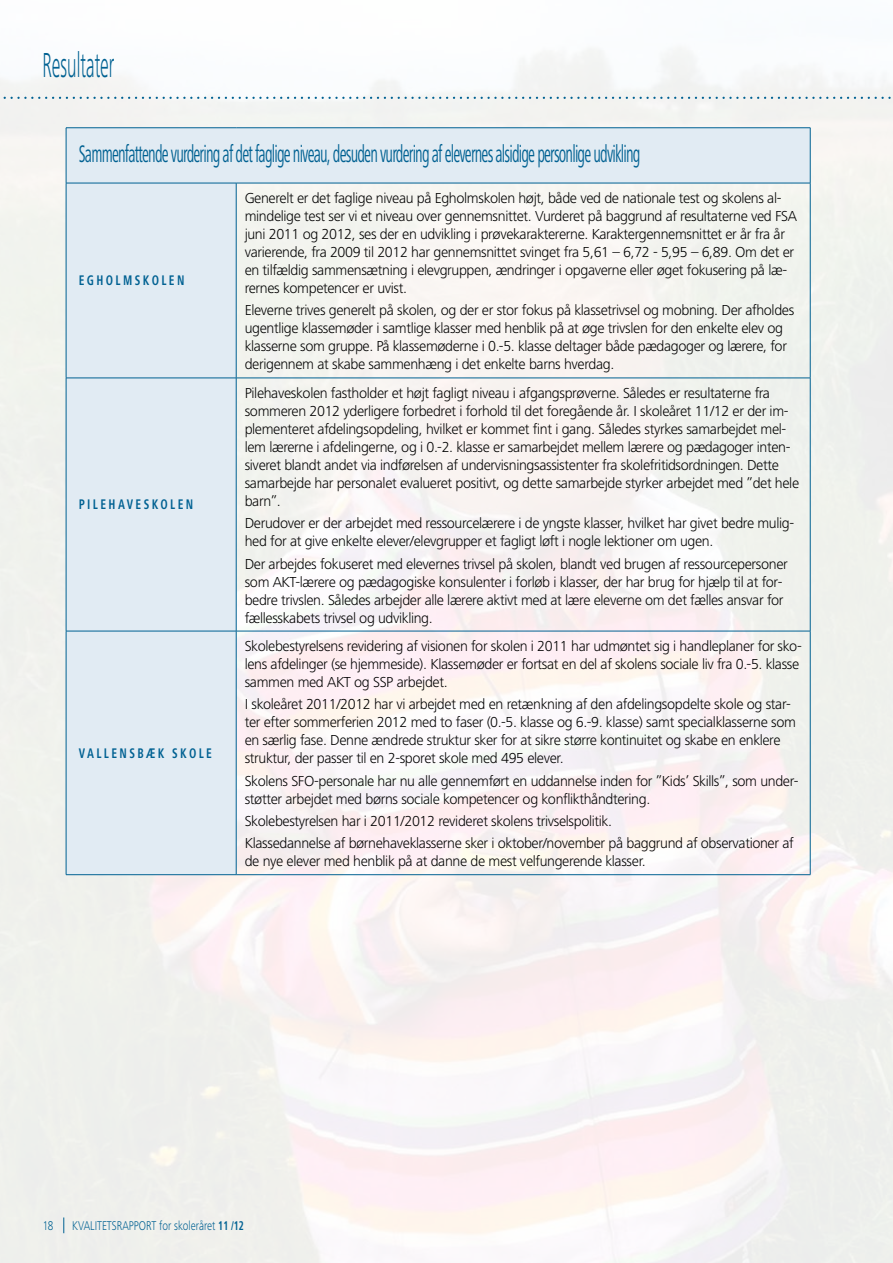
<style>
.page{position:relative;width:893px;height:1263px;background:#fff}
.page>*{position:absolute;margin:0;border:0;box-sizing:border-box;transform-origin:0 0}
.t1{font:300 36px "Frutiger Next LT";color:#006192;scale:.5 1}
.t2{font:condensed 24.75px "Frutiger Next LT";letter-spacing:-.05em;color:#006192;scale:.67 1}
.t3{font:300 15px/18px "Frutiger Next LT";letter-spacing:-.025em;color:#000}
.t4{font:700 condensed 14.4px "Frutiger Next LT";letter-spacing:.2em;color:#006192;scale:.83 1}
.t5{font:300 13.2px "Frutiger Next LT";color:#006192;scale:.8 1}
.s1{font-weight:700;font-stretch:condensed}
</style>
<div class="page">
<img style="left:0;top:49px;width:893px;height:1214px">
<svg style="left:64px;top:1217px;width:1px;height:16px"></svg>
<svg style="left:0;top:97px;width:893px;height:2px"></svg>
<svg style="left:67px;top:128px;width:743px;height:746px;fill:#f4f1f3"></svg>
<hr style="left:66px;top:128px;width:1px;height:55px;background:#006192">
<hr style="left:66px;top:127px;width:170px;height:1px;background:#006192">
<hr style="left:236px;top:127px;width:574px;height:1px;background:#006192">
<hr style="left:66px;top:183px;width:170px;height:1px;background:#006192">
<hr style="left:810px;top:128px;width:1px;height:55px;background:#006192">
<hr style="left:236px;top:183px;width:574px;height:1px;background:#006192">
<hr style="left:66px;top:183px;width:1px;height:195px;background:#006192">
<hr style="left:66px;top:378px;width:1px;height:253px;background:#006192">
<hr style="left:66px;top:378px;width:170px;height:1px;background:#006192">
<hr style="left:236px;top:183px;width:1px;height:195px;background:#006192">
<hr style="left:236px;top:378px;width:1px;height:253px;background:#006192">
<hr style="left:810px;top:183px;width:1px;height:195px;background:#006192">
<hr style="left:810px;top:378px;width:1px;height:253px;background:#006192">
<hr style="left:236px;top:378px;width:574px;height:1px;background:#006192">
<hr style="left:66px;top:631px;width:1px;height:243px;background:#006192">
<hr style="left:66px;top:631px;width:170px;height:1px;background:#006192">
<hr style="left:66px;top:874px;width:170px;height:1px;background:#006192">
<hr style="left:236px;top:631px;width:1px;height:243px;background:#006192">
<hr style="left:236px;top:631px;width:574px;height:1px;background:#006192">
<hr style="left:810px;top:631px;width:1px;height:243px;background:#006192">
<hr style="left:236px;top:874px;width:574px;height:1px;background:#006192">
<h1 class="t1" style="left:43px;top:45px;width:146px">Resultater</h1>
<h2 class="t2" style="left:79px;top:140px;width:840px">Sammenfattende vurdering af det faglige niveau, desuden vurdering af elevernes alsidige personlige udvikling</h2>
<p class="t4" style="left:79px;top:272px;width:129px">EGHOLMSKOLEN</p>
<p class="t4" style="left:79px;top:496px;width:139px">PILEHAVESKOLEN</p>
<p class="t4" style="left:79px;top:745px;width:162px">VALLENSBÆK SKOLE</p>
<p class="t3" style="left:245px;top:189px;width:554px">Generelt er det faglige niveau på Egholmskolen højt, både ved de nationale test og skolens al&shy;mindelige test ser vi et niveau over gennemsnittet. Vurderet på baggrund af resultaterne ved FSA juni 2011 og 2012, ses der en udvikling i prøvekaraktererne. Karaktergennemsnittet er år fra år varierende, fra 2009 til 2012 har gennemsnittet svinget fra 5,61 – 6,72 - 5,95 – 6,89. Om det er en tilfældig sammensætning i elevgruppen, ændringer i opgaverne eller øget fokusering på læ&shy;rernes kompetencer er uvist.</p>
<p class="t3" style="left:245px;top:301px;width:551px">Eleverne trives generelt på skolen, og der er stor fokus på klassetrivsel og mobning. Der afholdes ugentlige klassemøder i samtlige klasser med henblik på at øge trivslen for den enkelte elev og klasserne som gruppe. På klassemøderne i 0.-5. klasse deltager både pædagoger og lærere, for derigennem at skabe sammenhæng i det enkelte barns hverdag.</p>
<p class="t3" style="left:245px;top:384px;width:556px">Pilehaveskolen fastholder et højt fagligt niveau i afgangsprøverne. Således er resultaterne fra sommeren 2012 yderligere forbedret i forhold til det foregående år. I skoleåret 11/12 er der im&shy;plementeret afdelingsopdeling, hvilket er kommet fint i gang. Således styrkes samarbejdet mel&shy;lem lærerne i afdelingerne, og i 0.-2. klasse er samarbejdet mellem lærere og pædagoger inten&shy;siveret blandt andet via indførelsen af undervisningsassistenter fra skolefritidsordningen. Dette samarbejde har personalet evalueret positivt, og dette samarbejde styrker arbejdet med ”det hele barn”.</p>
<p class="t3" style="left:245px;top:514px;width:551px">Derudover er der arbejdet med ressourcelærere i de yngste klasser, hvilket har givet bedre mulig&shy;hed for at give enkelte elever/elevgrupper et fagligt løft i nogle lektioner om ugen.</p>
<p class="t3" style="left:245px;top:555px;width:545px">Der arbejdes fokuseret med elevernes trivsel på skolen, blandt ved brugen af ressourcepersoner som AKT-lærere og pædagogiske konsulenter i forløb i klasser, der har brug for hjælp til at for&shy;bedre trivslen. Således arbejder alle lærere aktivt med at lære eleverne om det fælles ansvar for fællesskabets trivsel og udvikling.</p>
<p class="t3" style="left:245px;top:637px;width:559px">Skolebestyrelsens revidering af visionen for skolen i 2011 har udmøntet sig i handleplaner for sko&shy;lens afdelinger (se hjemmeside). Klassemøder er fortsat en del af skolens sociale liv fra 0.-5. klasse sammen med AKT og SSP arbejdet.</p>
<p class="t3" style="left:245px;top:695px;width:553px">I skoleåret 2011/2012 har vi arbejdet med en retænkning af den afdelingsopdelte skole og star&shy;ter efter sommerferien 2012 med to faser (0.-5. klasse og 6.-9. klasse) samt specialklasserne som en særlig fase. Denne ændrede struktur sker for at sikre større kontinuitet og skabe en enklere struktur, der passer til en 2-sporet skole med 495 elever.</p>
<p class="t3" style="left:245px;top:772px;width:555px">Skolens SFO-personale har nu alle gennemført en uddannelse inden for ”Kids’ Skills”, som under&shy;støtter arbejdet med børns sociale kompetencer og konflikthåndtering.</p>
<p class="t3" style="left:245px;top:810px;width:550px;line-height:22.2px">Skolebestyrelsen har i 2011/2012 revideret skolens trivselspolitik.<br>Klassedannelse af børnehaveklasserne sker i oktober/november på baggrund af observationer af</p>
<p class="t3" style="left:245px;top:852px;width:403px">de nye elever med henblik på at danne de mest velfungerende klasser.</p>
<p class="t5" style="left:43px;top:1218px;width:15px">18</p>
<p class="t5" style="left:72px;top:1218px;width:216px">KVALITETSRAPPORT for skoleråret <span class="s1">11 /12</span></p>
</div>
